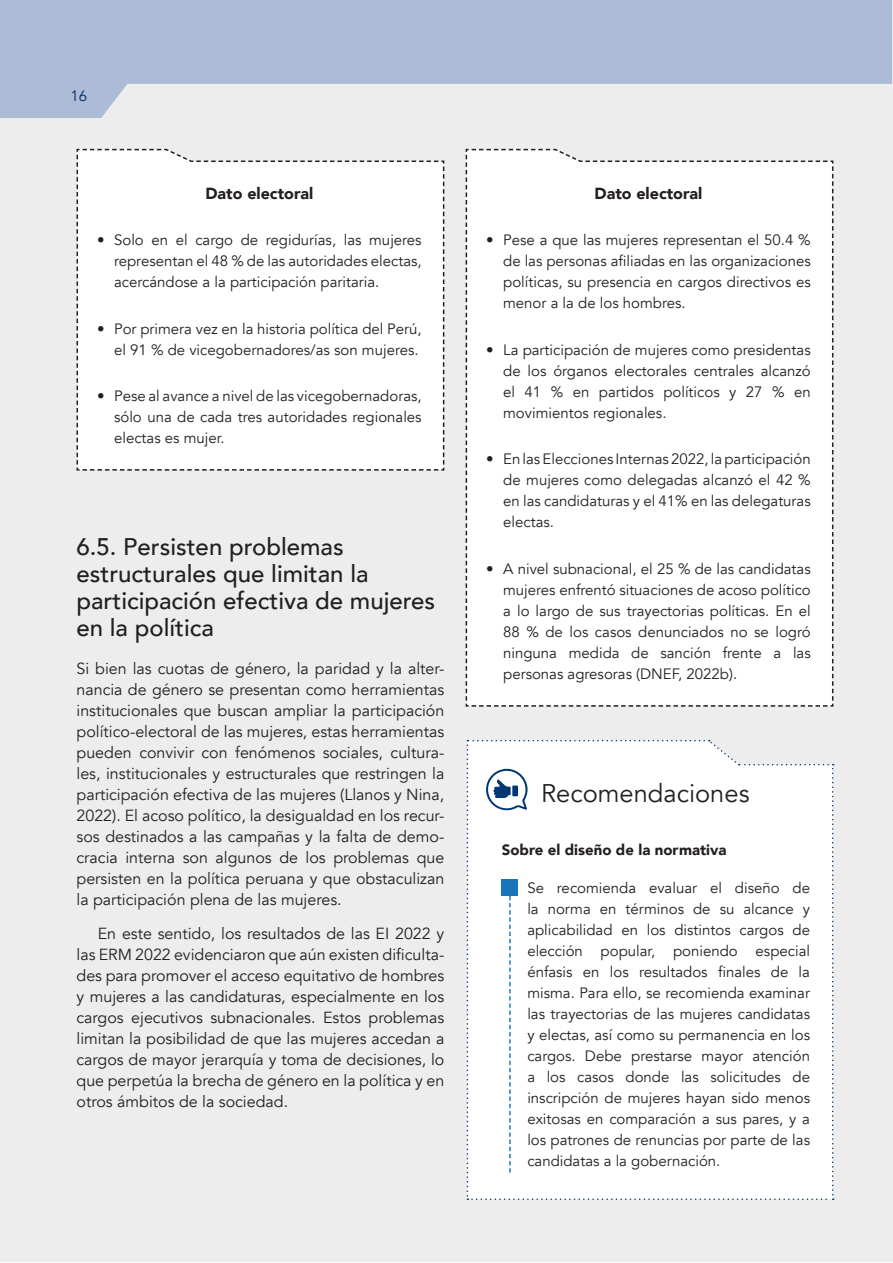
<style>
.page{position:relative;width:893px;height:1263px;background:#fff}
.page>*{position:absolute;margin:0;border:0;box-sizing:border-box;transform-origin:0 0}
.t1{font:25.5px "Avenir";color:#231f20}
.Subtitulo{font:500 24px/27px "Avenir";color:#231f20}
.Primer_parrafo{font:16.05px/21px "Avenir";color:#231f20;text-align:justify}
.Cuerpo_de_texto{font:16.05px/21px "Avenir";color:#231f20;text-align:justify}
.Primer_parrafo-2{font:900 16.05px "Avenir";color:#231f20}
.Cuerpo_de_texto-2{font:15px/21px "Avenir";color:#231f20;text-align:justify}
.t2{font:900 15px "Avenir";color:#231f20}
.t3{font:15px "Avenir";color:#013874}
</style>
<div class="page">
<div style="left:0;top:1px;width:892px;height:1261px;background:#ededee"></div>
<svg style="left:0;top:0;width:892px;height:118px;fill:#acbcd6"></svg>
<div style="left:76px;top:148px;width:369px;height:323px;background:#fff"></div>
<div style="left:465px;top:148px;width:369px;height:559px;background:#fff"></div>
<div style="left:467px;top:740px;width:367px;height:460px;background:#fff"></div>
<p class="t3" style="left:71px;top:87px;width:18px">16</p>
<p class="Primer_parrafo-2" style="left:205px;top:180px;width:109px">Dato electoral</p>
<p class="Cuerpo_de_texto-2" style="left:114px;top:230px;width:309px;text-indent:-17px">• Solo en el cargo de regidurías, las mujeres representan el 48 % de las autoridades electas, acercándose a la participación paritaria.</p>
<p class="Cuerpo_de_texto-2" style="left:97px;top:319px;width:326px;text-align:right">• Por primera vez en la historia política del Perú, el 91 % de vicegobernadores/as son mujeres.</p>
<p class="Cuerpo_de_texto-2" style="left:114px;top:386px;width:309px;text-indent:-17px">• Pese al avance a nivel de las vicegobernadoras, sólo una de cada tres autoridades regionales electas es mujer.</p>
<p class="Subtitulo" style="left:77px;top:532px;width:360px">6.5. Persisten problemas estructurales que limitan la participación efectiva de mujeres en la política</p>
<p class="Primer_parrafo" style="left:77px;top:658px;width:369px">Si bien las cuotas de género, la paridad y la alter&shy;nancia de género se presentan como herramientas institucionales que buscan ampliar la participación político-electoral de las mujeres, estas herramientas pueden convivir con fenómenos sociales, cultura&shy;les, institucionales y estructurales que restringen la participación efectiva de las mujeres (Llanos y Nina, 2022). El acoso político, la desigualdad en los recur&shy;sos destinados a las campañas y la falta de demo&shy;cracia interna son algunos de los problemas que persisten en la política peruana y que obstaculizan la participación plena de las mujeres.</p>
<p class="Cuerpo_de_texto" style="left:77px;top:923px;width:369px;text-indent:21px">En este sentido, los resultados de las EI 2022 y las ERM 2022 evidenciaron que aún existen dificulta&shy;des para promover el acceso equitativo de hombres y mujeres a las candidaturas, especialmente en los cargos ejecutivos subnacionales. Estos problemas limitan la posibilidad de que las mujeres accedan a cargos de mayor jerarquía y toma de decisiones, lo que perpetúa la brecha de género en la política y en otros ámbitos de la sociedad.</p>
<p class="Primer_parrafo-2" style="left:594px;top:180px;width:109px">Dato electoral</p>
<p class="Cuerpo_de_texto-2" style="left:503px;top:230px;width:309px;text-indent:-17px">• Pese a que las mujeres representan el 50.4 % de las personas afiliadas en las organizaciones políticas, su presencia en cargos directivos es menor a la de los hombres.</p>
<p class="Cuerpo_de_texto-2" style="left:503px;top:340px;width:309px;text-indent:-17px">• La participación de mujeres como presidentas de los órganos electorales centrales alcanzó el 41 % en partidos políticos y 27 % en movimientos regionales.</p>
<p class="Cuerpo_de_texto-2" style="left:503px;top:449px;width:309px;text-indent:-17px">• En las Elecciones Internas 2022, la participación de mujeres como delegadas alcanzó el 42 % en las candidaturas y el 41% en las delegaturas electas.</p>
<p class="Cuerpo_de_texto-2" style="left:503px;top:559px;width:309px;text-indent:-17px">• A nivel subnacional, el 25 % de las candidatas mujeres enfrentó situaciones de acoso político a lo largo de sus trayectorias políticas. En el 88 % de los casos denunciados no se logró ninguna medida de sanción frente a las personas agresoras (DNEF, 2022b).</p>
<p class="t1" style="left:541px;top:778px;width:210px">Recomendaciones</p>
<p class="t2" style="left:502px;top:837px;width:226px">Sobre el diseño de la normativa</p>
<p class="Cuerpo_de_texto-2" style="left:527px;top:877px;width:284px">Se recomienda evaluar el diseño de la norma en términos de su alcance y aplicabilidad en los distintos cargos de elección popular, poniendo especial énfasis en los resultados finales de la misma. Para ello, se recomienda examinar las trayectorias de las mujeres candidatas y electas, así como su permanencia en los cargos. Debe prestarse mayor atención a los casos donde las solicitudes de inscripción de mujeres hayan sido menos exitosas en comparación a sus pares, y a los patrones de renuncias por parte de las candidatas a la gobernación.</p>
</div>
